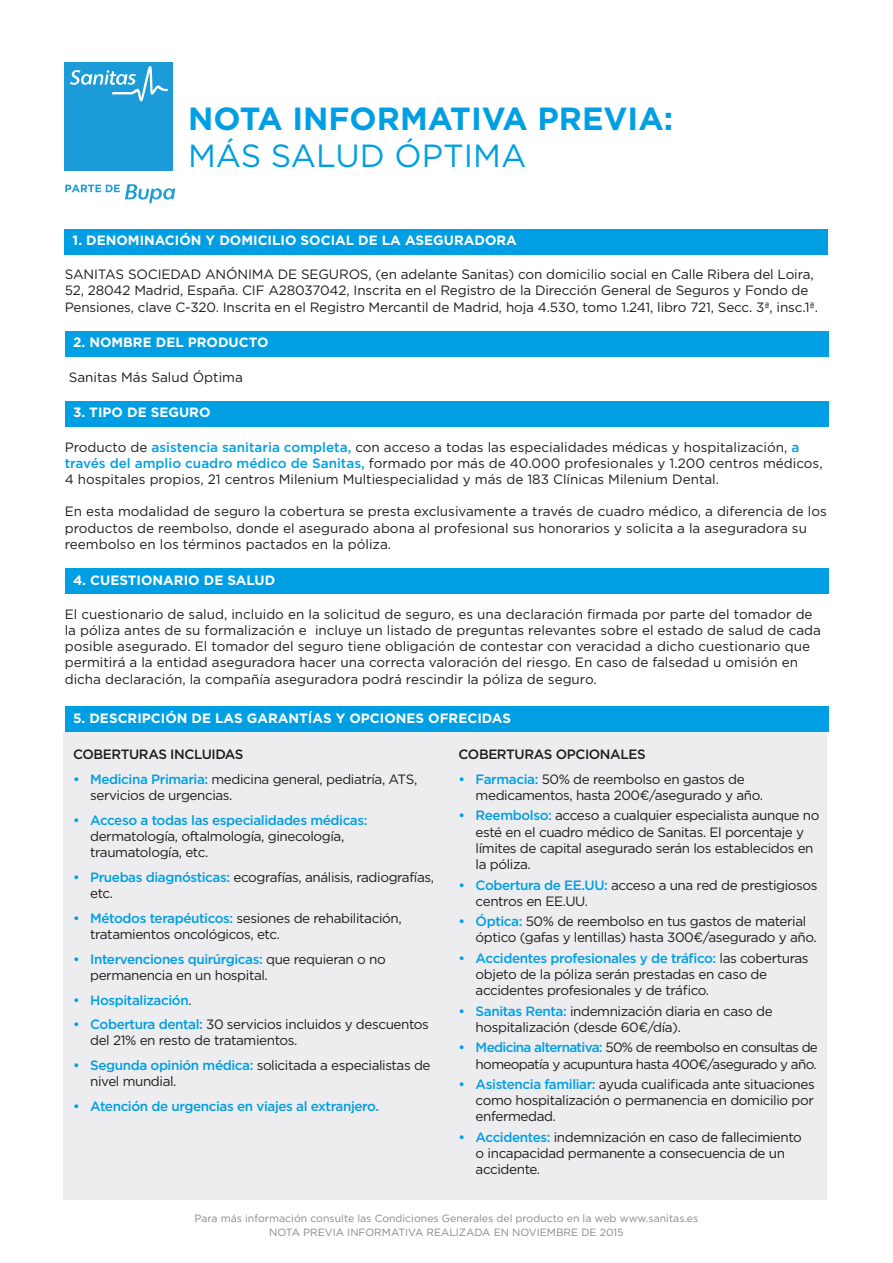
<style>
.page{position:relative;width:893px;height:1263px;background:#fff}
.page>*{position:absolute;margin:0;border:0;box-sizing:border-box;transform-origin:0 0}
.t1{font:700 32.1px "Gotham";color:#009fe3}
.t2{font:32.1px "Gotham";color:#009fe3}
.t3{font:13.5px/16.2px "Gotham";letter-spacing:-.015em;color:#1d1d1b}
.t4{font:700 13.5px "Gotham";color:#fff}
.t5{font:500 13.5px "Gotham";letter-spacing:-.03em;color:#009fe3}
.t6{font:13.5px/16.2px "Gotham";letter-spacing:-.05em;color:#1d1d1b;text-align:right}
.t7{font:500 13.5px "Gotham";letter-spacing:-.03em;color:#1d1d1b}
.t8{font:10.5px/13.5px "Gotham";color:#86888c;text-align:center}
.s1{font-weight:500;color:#009fe3}
.s2{font-weight:400;color:#1d1d1b}
</style>
<div class="page">
<div style="left:64px;top:731px;width:763px;height:468px;background:#ededef"></div>
<div style="left:64px;top:229px;width:764px;height:25px;background:#009fe3"></div>
<div style="left:65px;top:331px;width:764px;height:26px;background:#009fe3"></div>
<div style="left:65px;top:401px;width:764px;height:26px;background:#009fe3"></div>
<div style="left:65px;top:568px;width:764px;height:26px;background:#009fe3"></div>
<svg style="left:65px;top:184px;width:110px;height:20px"></svg>
<div style="left:65px;top:62px;width:108px;height:108px;background:#1b9cd8"></div>
<svg style="left:70px;top:66px;width:98px;height:35px"></svg>
<div style="left:65px;top:706px;width:764px;height:26px;background:#009fe3"></div>
<h1 class="t1" style="left:188px;top:97px;width:486px">NOTA INFORMATIVA PREVIA:</h1>
<h1 class="t2" style="left:188px;top:135px;width:340px">MÁS SALUD ÓPTIMA</h1>
<p class="t4" style="left:73px;top:231px;width:446px">1. DENOMINACIÓN Y DOMICILIO SOCIAL DE LA ASEGURADORA</p>
<p class="t3" style="left:65px;top:266px;width:755px">SANITAS SOCIEDAD ANÓNIMA DE SEGUROS, (en adelante Sanitas) con domicilio social en Calle Ribera del Loira,<br>52, 28042 Madrid, España. CIF A28037042, Inscrita en el Registro de la Dirección General de Seguros y Fondo de<br>Pensiones, clave C-320. Inscrita en el Registro Mercantil de Madrid, hoja 4.530, tomo 1.241, libro 721, Secc. 3ª, insc.1ª.</p>
<p class="t4" style="left:73px;top:334px;width:197px">2. NOMBRE DEL PRODUCTO</p>
<p class="t3" style="left:69px;top:368px;width:176px">Sanitas Más Salud Óptima</p>
<p class="t4" style="left:73px;top:404px;width:139px">3. TIPO DE SEGURO</p>
<p class="t3" style="left:65px;top:438px;width:759px">Producto de <span class="s1">asistencia sanitaria completa,</span> con acceso a todas las especialidades médicas y hospitalización, <span class="s1">a través del amplio cuadro médico de Sanitas,</span> formado por más de 40.000 profesionales y 1.200 centros médicos,<br>4 hospitales propios, 21 centros Milenium Multiespecialidad y más de 183 Clínicas Milenium Dental.</p>
<p class="t3" style="left:65px;top:503px;width:764px">En esta modalidad de seguro la cobertura se presta exclusivamente a través de cuadro médico, a diferencia de los productos de reembolso, donde el asegurado abona al profesional sus honorarios y solicita a la aseguradora su reembolso en los términos pactados en la póliza.</p>
<p class="t4" style="left:73px;top:571px;width:204px">4. CUESTIONARIO DE SALUD</p>
<p class="t3" style="left:65px;top:606px;width:758px">El cuestionario de salud, incluido en la solicitud de seguro, es una declaración firmada por parte del tomador de la póliza antes de su formalización e incluye un listado de preguntas relevantes sobre el estado de salud de cada posible asegurado. El tomador del seguro tiene obligación de contestar con veracidad a dicho cuestionario que permitirá a la entidad aseguradora hacer una correcta valoración del riesgo. En caso de falsedad u omisión en dicha declaración, la compañía aseguradora podrá rescindir la póliza de seguro.</p>
<p class="t4" style="left:73px;top:709px;width:439px">5. DESCRIPCIÓN DE LAS GARANTÍAS Y OPCIONES OFRECIDAS</p>
<p class="t7" style="left:73px;top:745px;width:172px">COBERTURAS INCLUIDAS</p>
<p class="t3" style="left:90px;top:771px;width:329px;text-indent:-17px"><span class="s1">• Medicina Primaria:</span> medicina general, pediatría, ATS, servicios de urgencias.</p>
<p class="t5" style="left:73px;top:811px;width:296px">• Acceso a todas las especialidades médicas:</p>
<p class="t3" style="left:90px;top:828px;width:256px">dermatología, oftalmología, ginecología, traumatología, etc.</p>
<p class="t3" style="left:90px;top:869px;width:345px;text-indent:-17px"><span class="s1">• Pruebas diagnósticas:</span> ecografías, análisis, radiografías, etc.</p>
<p class="t3" style="left:90px;top:909px;width:313px;text-indent:-17px"><span class="s1">• Métodos terapéuticos:</span> sesiones de rehabilitación, tratamientos oncológicos, etc.</p>
<p class="t3" style="left:90px;top:950px;width:297px;text-indent:-17px"><span class="s1">• Intervenciones quirúrgicas:</span> que requieran o no permanencia en un hospital.</p>
<p class="t5" style="left:73px;top:991px;width:120px">• Hospitalización<span class="s2">.</span></p>
<p class="t3" style="left:90px;top:1016px;width:340px;text-indent:-17px"><span class="s1">• Cobertura dental:</span> 30 servicios incluidos y descuentos del 21% en resto de tratamientos.</p>
<p class="t3" style="left:90px;top:1057px;width:342px;text-indent:-17px"><span class="s1">• Segunda opinión médica:</span> solicitada a especialistas de nivel mundial.</p>
<p class="t5" style="left:73px;top:1097px;width:307px">• Atención de urgencias en viajes al extranjero.</p>
<p class="t7" style="left:459px;top:745px;width:189px">COBERTURAS OPCIONALES</p>
<p class="t3" style="left:476px;top:771px;width:289px;text-indent:-17px"><span class="s1">• Farmacia:</span> 50% de reembolso en gastos de medicamentos, hasta 200€/asegurado y año.</p>
<p class="t3" style="left:476px;top:807px;width:345px;text-indent:-17px"><span class="s1">• Reembolso:</span> acceso a cualquier especialista aunque no esté en el cuadro médico de Sanitas. El porcentaje y límites de capital asegurado serán los establecidos en la póliza.</p>
<p class="t3" style="left:476px;top:876px;width:343px;text-indent:-17px"><span class="s1">• Cobertura de EE.UU:</span> acceso a una red de prestigiosos centros en EE.UU.</p>
<p class="t3" style="left:476px;top:913px;width:343px;text-indent:-17px"><span class="s1">• Óptica:</span> 50% de reembolso en tus gastos de material óptico (gafas y lentillas) hasta 300€/asegurado y año.</p>
<p class="t3" style="left:476px;top:950px;width:334px;text-indent:-17px"><span class="s1">• Accidentes profesionales y de tráfico:</span> las coberturas objeto de la póliza serán prestadas en caso de accidentes profesionales y de tráfico.</p>
<p class="t3" style="left:476px;top:1002px;width:298px;text-indent:-17px"><span class="s1">• Sanitas Renta:</span> indemnización diaria en caso de hospitalización (desde 60€/día).</p>
<p class="t6" style="left:459px;top:1039px;width:361px"><span class="s1">• Medicina alternativa:</span> 50% de reembolso en consultas de homeopatía y acupuntura hasta 400€/asegurado y año.</p>
<p class="t3" style="left:476px;top:1076px;width:341px;text-align:justify;text-indent:-17px"><span class="s1">• Asistencia familiar:</span> ayuda cualificada ante situaciones como hospitalización o permanencia en domicilio por enfermedad.</p>
<p class="t3" style="left:476px;top:1129px;width:328px;text-indent:-17px"><span class="s1">• Accidentes:</span> indemnización en caso de fallecimiento o incapacidad permanente a consecuencia de un accidente.</p>
<p class="t8" style="left:195px;top:1212px;width:505px">Para más información consulte las Condiciones Generales del producto en la web www.sanitas.es<br>NOTA PREVIA INFORMATIVA REALIZADA EN NOVIEMBRE DE 2015</p>
</div>
